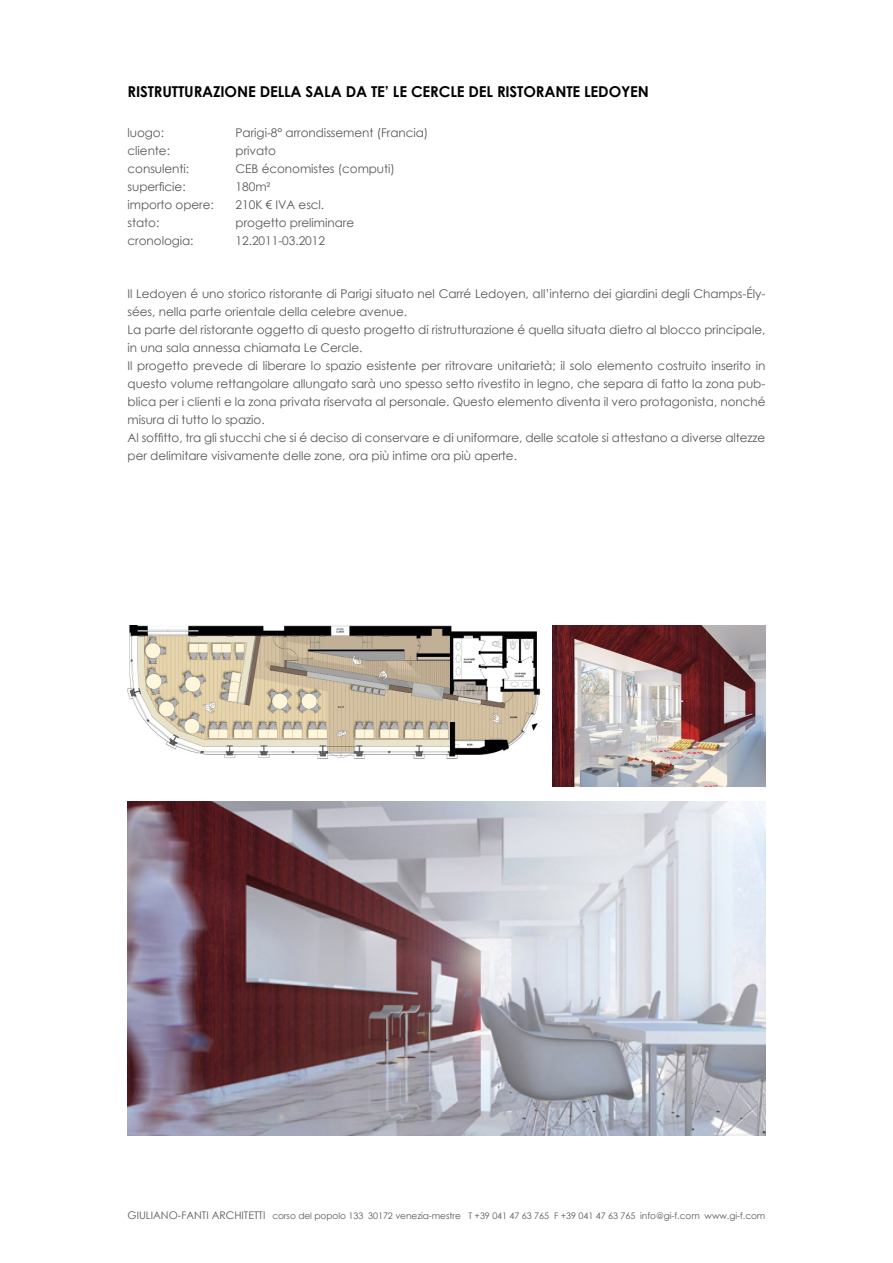
<style>
.page{position:relative;width:893px;height:1263px;background:#fff}
.page>*{position:absolute;margin:0;border:0;box-sizing:border-box;transform-origin:0 0}
.t1{font:700 15px "Century Gothic";letter-spacing:-.01em;color:#000}
.t2{font:12px/18px "Century Gothic";letter-spacing:-.005em;color:#57585a}
.t3{font:9px "Century Gothic";letter-spacing:-.005em;color:#57585a}
.s1{font-size:10.5px}
</style>
<div class="page">
<img style="left:553px;top:625px;width:212px;height:162px">
<img style="left:128px;top:625px;width:413px;height:134px">
<img style="left:128px;top:801px;width:637px;height:334px">
<p class="t1" style="left:128px;top:81px;width:523px">RISTRUTTURAZIONE DELLA SALA DA TE’ LE CERCLE DEL RISTORANTE LEDOYEN</p>
<p class="t2" style="left:128px;top:123px;width:38px">luogo:</p>
<p class="t2" style="left:236px;top:123px;width:194px">Parigi-8° arrondissement (Francia)</p>
<p class="t2" style="left:128px;top:141px;width:44px">cliente:</p>
<p class="t2" style="left:236px;top:141px;width:42px">privato</p>
<p class="t2" style="left:128px;top:159px;width:63px">consulenti:</p>
<p class="t2" style="left:236px;top:159px;width:161px">CEB économistes (computi)</p>
<p class="t2" style="left:128px;top:177px;width:60px">superficie:</p>
<p class="t2" style="left:236px;top:177px;width:36px">180m²</p>
<p class="t2" style="left:128px;top:195px;width:88px">importo opere:</p>
<p class="t2" style="left:236px;top:195px;width:90px">210K € IVA escl.</p>
<p class="t2" style="left:128px;top:213px;width:33px">stato:</p>
<p class="t2" style="left:236px;top:213px;width:120px">progetto preliminare</p>
<p class="t2" style="left:128px;top:231px;width:68px">cronologia:</p>
<p class="t2" style="left:236px;top:231px;width:91px">12.2011-03.2012</p>
<p class="t2" style="left:128px;top:285px;width:639px">Il Ledoyen é uno storico ristorante di Parigi situato nel Carré Ledoyen, all’interno dei giardini degli Champs-Ély&shy;sées, nella parte orientale della celebre avenue.</p>
<p class="t2" style="left:128px;top:321px;width:639px">La parte del ristorante oggetto di questo progetto di ristrutturazione é quella situata dietro al blocco principale, in una sala annessa chiamata Le Cercle.</p>
<p class="t2" style="left:128px;top:357px;width:639px;text-align:justify">Il progetto prevede di liberare lo spazio esistente per ritrovare unitarietà; il solo elemento costruito inserito in questo volume rettangolare allungato sarà uno spesso setto rivestito in legno, che separa di fatto la zona pub&shy;blica per i clienti e la zona privata riservata al personale. Questo elemento diventa il vero protagonista, nonché misura di tutto lo spazio.</p>
<p class="t2" style="left:128px;top:429px;width:639px">Al soffitto, tra gli stucchi che si é deciso di conservare e di uniformare, delle scatole si attestano a diverse altezze per delimitare visivamente delle zone, ora più intime ora più aperte.</p>
<p class="t3" style="left:128px;top:1209px;width:639px"><span class="s1">GIULIANO-FANTI ARCHITETTI</span> corso del popolo 133 30172 venezia-mestre T +39 041 47 63 765 F +39 041 47 63 765 info@gi-f.com www.gi-f.com</p>
</div>
